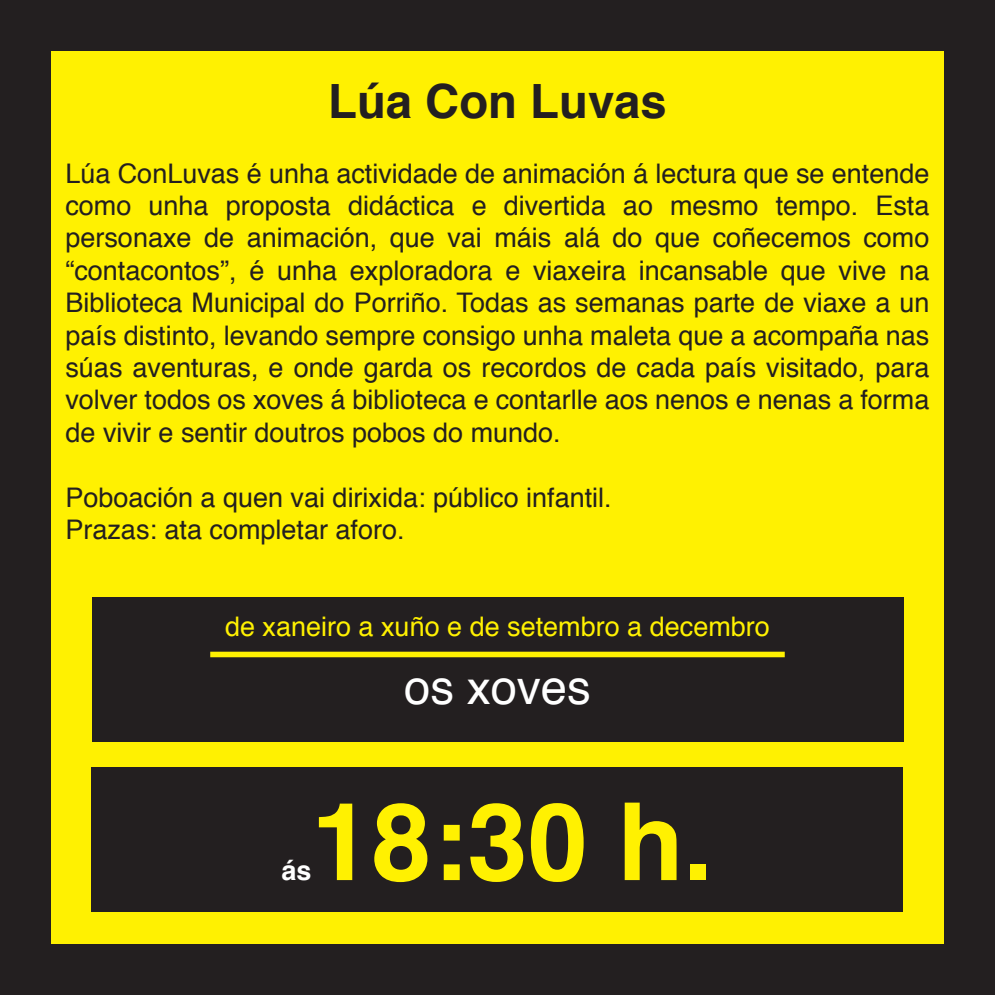
<style>
.page{position:relative;width:995px;height:995px;background:#231f20}
.page>*{position:absolute;margin:0;border:0;box-sizing:border-box;transform-origin:0 0}
.t1{font:700 108px "Helvetica";color:#fff101}
.t2{font:700 47.25px "Helvetica";color:#231f20}
.t3{font:47.25px "Helvetica";color:#fff}
.t4{font:27px/32.4px "Helvetica";color:#231f20;text-align:justify}
.t5{font:27px "Helvetica";color:#fff101}
.t6{font:700 27px "Helvetica";color:#fff}
</style>
<div class="page">
<div style="left:51px;top:51px;width:893px;height:893px;background:#fff101"></div>
<div style="left:92px;top:768px;width:811px;height:144px;background:#231f20"></div>
<div style="left:92px;top:598px;width:811px;height:144px;background:#231f20"></div>
<div style="left:210px;top:652px;width:575px;height:5px;background:#fff101"></div>
<h2 class="t2" style="left:328px;top:63px;width:340px">Lúa Con Luvas</h2>
<p class="t4" style="left:65px;top:158px;width:865px">Lúa ConLuvas é unha actividade de animación á lectura que se entende como unha proposta didáctica e divertida ao mesmo tempo. Esta personaxe de animación, que vai máis alá do que coñecemos como “contacontos”, é unha exploradora e viaxeira incansable que vive na Biblioteca Municipal do Porriño. Todas as semanas parte de viaxe a un país distinto, levando sempre consigo unha maleta que a acompaña nas súas aventuras, e onde garda os recordos de cada país visitado, para volver todos os xoves á biblioteca e contarlle aos nenos e nenas a forma de vivir e sentir doutros pobos do mundo.</p>
<p class="t4" style="left:65px;top:482px;width:548px">Poboación a quen vai dirixida: público infantil.<br>Prazas: ata completar aforo.</p>
<p class="t5" style="left:225px;top:605px;width:546px">de xaneiro a xuño e de setembro a decembro</p>
<h2 class="t3" style="left:404px;top:651px;width:188px">os xoves</h2>
<p class="t6" style="left:281px;top:849px;width:32px">ás</p>
<h1 class="t1" style="left:311px;top:755px;width:404px">18:30 h.</h1>
</div>
